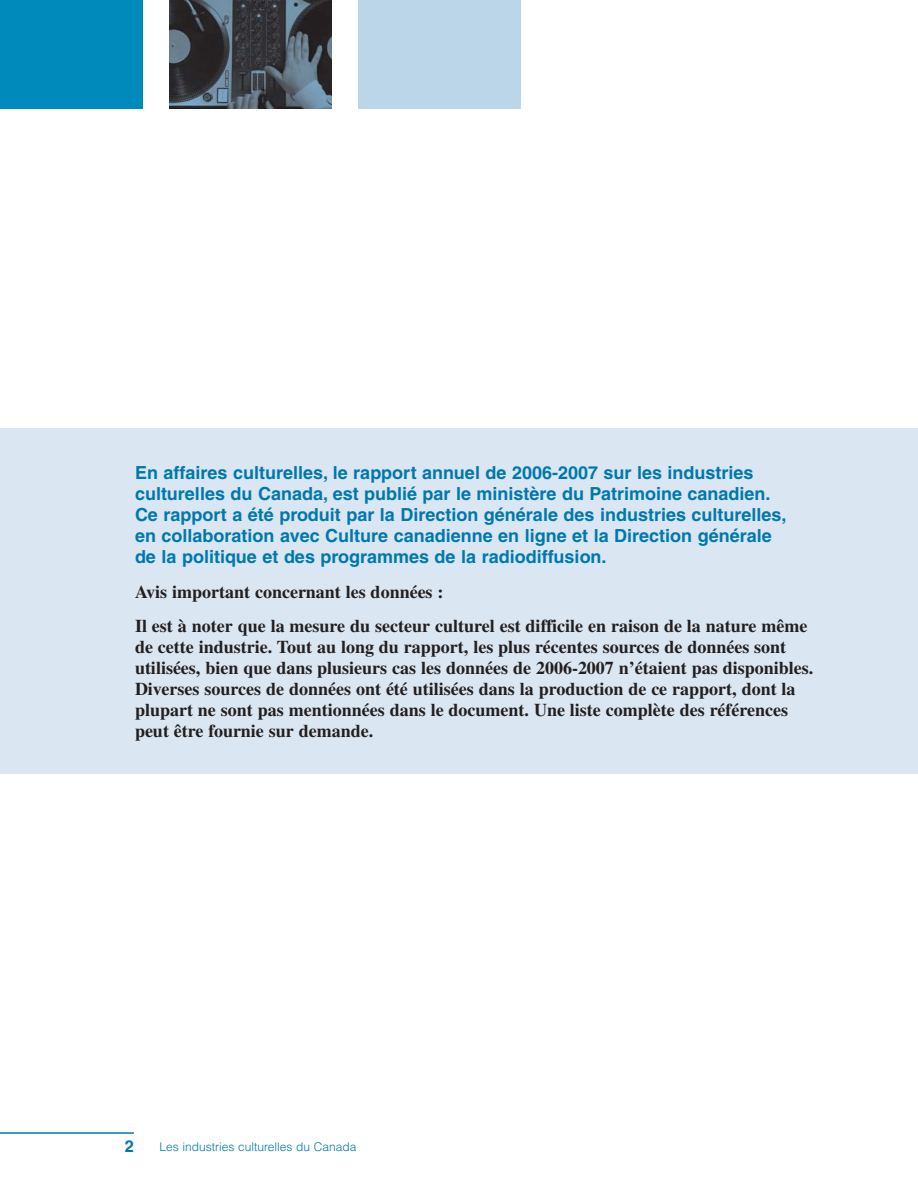
<style>
.page{position:relative;width:918px;height:1188px;background:#fff}
.page>*{position:absolute;margin:0;border:0;box-sizing:border-box;transform-origin:0 0}
.t1{font:700 18px/21px "Times";color:#231f20}
.t2{font:700 18px/21px "Helvetica";color:#0078ae}
.t3{font:700 16.5px "Helvetica";color:#0078ae}
.t4{font:300 12px "Helvetica";color:#0078ae}
</style>
<div class="page">
<div style="left:0;top:428px;width:918px;height:346px;background:#dae7f2"></div>
<hr style="left:0;top:1132px;width:134px;height:2px;background:#0078ae">
<div style="left:0;top:0;width:142px;height:109px;background:#008abb"></div>
<img style="left:169px;top:0;width:162px;height:109px">
<div style="left:358px;top:0;width:162px;height:109px;background:#bcd6e9"></div>
<p class="t2" style="left:135px;top:464px;width:653px">En affaires culturelles, le rapport annuel de 2006-2007 sur les industries culturelles du Canada, est publié par le ministère du Patrimoine canadien.<br>Ce rapport a été produit par la Direction générale des industries culturelles, en collaboration avec Culture canadienne en ligne et la Direction générale de la politique et des programmes de la radiodiffusion.</p>
<p class="t1" style="left:135px;top:576px;width:674px;line-height:34.5px">Avis important concernant les données :<br>Il est à noter que la mesure du secteur culturel est difficile en raison de la nature même</p>
<p class="t1" style="left:135px;top:639px;width:680px">de cette industrie. Tout au long du rapport, les plus récentes sources de données sont utilisées, bien que dans plusieurs cas les données de 2006-2007 n’étaient pas disponibles.<br>Diverses sources de données ont été utilisées dans la production de ce rapport, dont la plupart ne sont pas mentionnées dans le document. Une liste complète des références peut être fournie sur demande.</p>
<p class="t3" style="left:125px;top:1140px;width:11px">2</p>
<p class="t4" style="left:159px;top:1141px;width:199px">Les industries culturelles du Canada</p>
</div>
